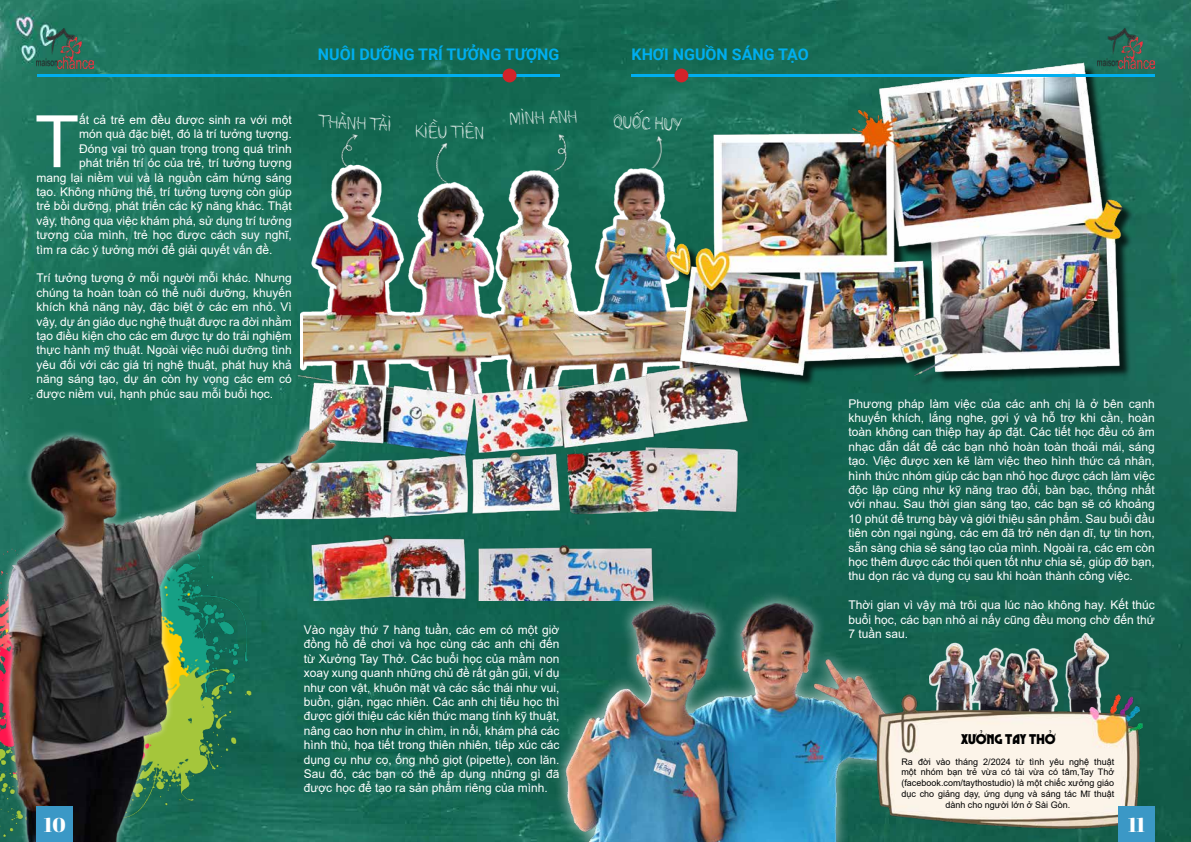
<style>
.page{position:relative;width:1191px;height:842px;background:#fff}
.page>*{position:absolute;margin:0;border:0;box-sizing:border-box;transform-origin:0 0}
.t1{font:72.4px "Arial";color:#fff}
.t2{font:20px "Abril Fatface";color:#fff}
.t3{font:700 16px "Roboto";color:#00aeef}
.t4{font:14px "i Ciel BC Lodestone";color:#000}
.t5{font:12px/14.4px "Arial";color:#fff;text-align:justify}
.t6{font:12px "Making Movesver 3";color:#fff}
.t7{font:9px/10.8px "Arial";color:#000;text-align:center}
</style>
<div class="page">
<img style="left:0;top:0;width:1191px;height:842px">
<img style="left:551px;top:591px;width:366px;height:251px">
<img style="left:304px;top:159px;width:354px;height:171px">
<img style="left:912px;top:630px;width:216px;height:49px">
<img style="left:863px;top:679px;width:291px;height:163px">
<img style="left:242px;top:330px;width:515px;height:270px">
<div style="left:668px;top:65px;width:466px;height:322px;background:#000;opacity:.75"></div>
<img style="left:658px;top:56px;width:470px;height:326px">
<img style="left:0;top:399px;width:351px;height:443px">
<img style="left:324px;top:122px;width:52px;height:52px">
<img style="left:534px;top:124px;width:48px;height:53px">
<img style="left:419px;top:132px;width:50px;height:60px">
<img style="left:635px;top:128px;width:33px;height:41px">
<div style="left:36px;top:806px;width:37px;height:36px;background:#3b98c6"></div>
<div style="left:1118px;top:806px;width:37px;height:36px;background:#3b98c6"></div>
<img style="left:36px;top:29px;width:58px;height:39px">
<img style="left:1097px;top:29px;width:58px;height:39px">
<hr style="left:36px;top:74px;width:523px;height:3px;background:#00aeef">
<div style="left:502px;top:69px;width:14px;height:13px;background:#d2232a;border-radius:50%"></div>
<hr style="left:631px;top:74px;width:524px;height:3px;background:#00aeef">
<div style="left:674px;top:69px;width:14px;height:13px;background:#d2232a;border-radius:50%"></div>
<h1 class="t1" style="left:35px;top:92px;width:46px">T</h1>
<p class="t5" style="left:79px;top:112px;width:214px">ất cả trẻ em đều được sinh ra với một</p>
<p class="t5" style="left:79px;top:127px;width:214px">món quà đặc biệt, đó là trí tưởng tượng.</p>
<p class="t5" style="left:79px;top:141px;width:214px">Đóng vai trò quan trọng trong quá trình</p>
<p class="t5" style="left:79px;top:156px;width:214px">phát triển trí óc của trẻ, trí tưởng tượng</p>
<p class="t5" style="left:36px;top:170px;width:257px">mang lại niềm vui và là nguồn cảm hứng sáng</p>
<p class="t5" style="left:36px;top:184px;width:257px">tạo. Không những thế, trí tưởng tượng còn giúp</p>
<p class="t5" style="left:36px;top:199px;width:257px">trẻ bồi dưỡng, phát triển các kỹ năng khác. Thật</p>
<p class="t5" style="left:36px;top:213px;width:257px">vậy, thông qua việc khám phá, sử dụng trí tưởng</p>
<p class="t5" style="left:36px;top:228px;width:257px">tượng của mình, trẻ học được cách suy nghĩ,</p>
<p class="t5" style="left:36px;top:242px;width:237px">tìm ra các ý tưởng mới để giải quyết vấn đề.</p>
<p class="t5" style="left:36px;top:271px;width:257px">Trí tưởng tượng ở mỗi người mỗi khác. Nhưng chúng ta hoàn toàn có thể nuôi dưỡng, khuyến khích khả năng này, đặc biệt ở các em nhỏ. Vì vậy, dự án giáo dục nghệ thuật được ra đời nhằm tạo điều kiện cho các em được tự do trải nghiệm thực hành mỹ thuật. Ngoài việc nuôi dưỡng tình yêu đối với các giá trị nghệ thuật, phát huy khả năng sáng tạo, dự án còn hy vọng các em có được niềm vui, hạnh phúc sau mỗi buổi học.</p>
<h3 class="t3" style="left:318px;top:43px;width:243px">NUÔI DƯỠNG TRÍ TƯỞNG TƯỢNG</h3>
<h3 class="t3" style="left:631px;top:43px;width:179px">KHƠI NGUỒN SÁNG TẠO</h3>
<p class="t6" style="left:320px;top:116px;width:73px;rotate:3deg">Thành tài</p>
<p class="t6" style="left:509px;top:114px;width:69px;rotate:-2deg">Minh Anh</p>
<p class="t6" style="left:415px;top:126px;width:70px;rotate:1deg">kiều tiên</p>
<p class="t6" style="left:614px;top:116px;width:70px;rotate:3deg">QUỐC HUY</p>
<p class="t5" style="left:304px;top:622px;width:257px">Vào ngày thứ 7 hàng tuần, các em có một giờ đồng hồ để chơi và học cùng các anh chị đến từ Xưởng Tay Thở. Các buổi học của mầm non xoay xung quanh những chủ đề rất gần gũi, ví dụ như con vật, khuôn mặt và các sắc thái như vui, buồn, giận, ngạc nhiên. Các anh chị tiểu học thì được giới thiệu các kiến thức mang tính kỹ thuật, nâng cao hơn như in chìm, in nổi, khám phá các hình thù, họa tiết trong thiên nhiên, tiếp xúc các dụng cụ như cọ, ống nhỏ giọt (pipette), con lăn.<br>Sau đó, các bạn có thể áp dụng những gì đã được học để tạo ra sản phẩm riêng của mình.</p>
<p class="t5" style="left:848px;top:396px;width:308px">Phương pháp làm việc của các anh chị là ở bên cạnh khuyến khích, lắng nghe, gợi ý và hỗ trợ khi cần, hoàn toàn không can thiệp hay áp đặt. Các tiết học đều có âm nhạc dẫn dắt để các bạn nhỏ hoàn toàn thoải mái, sáng tạo. Việc được xen kẽ làm việc theo hình thức cá nhân, hình thức nhóm giúp các bạn nhỏ học được cách làm việc độc lập cũng như kỹ năng trao đổi, bàn bạc, thống nhất với nhau. Sau thời gian sáng tạo, các bạn sẽ có khoảng 10 phút để trưng bày và giới thiệu sản phẩm. Sau buổi đầu tiên còn ngại ngùng, các em đã trở nên dạn dĩ, tự tin hơn, sẵn sàng chia sẻ sáng tạo của mình. Ngoài ra, các em còn học thêm được các thói quen tốt như chia sẻ, giúp đỡ bạn, thu dọn rác và dụng cụ sau khi hoàn thành công việc.</p>
<p class="t5" style="left:848px;top:598px;width:308px">Thời gian vì vậy mà trôi qua lúc nào không hay. Kết thúc buổi học, các bạn nhỏ ai nấy cũng đều mong chờ đến thứ 7 tuần sau.</p>
<p class="t4" style="left:961px;top:730px;width:96px">Xưởng Tay Thở</p>
<p class="t7" style="left:901px;top:756px;width:214px">Ra đời vào tháng 2/2024 từ tình yêu nghệ thuật một nhóm bạn trẻ vừa có tài vừa có tâm,Tay Thở (facebook.com/taythostudio) là một chiếc xưởng giáo dục cho giảng dạy, ứng dụng và sáng tác Mĩ thuật dành cho người lớn ở Sài Gòn.</p>
<h2 class="t2" style="left:44px;top:811px;width:23px">10</h2>
<h2 class="t2" style="left:1128px;top:811px;width:18px">11</h2>
</div>
